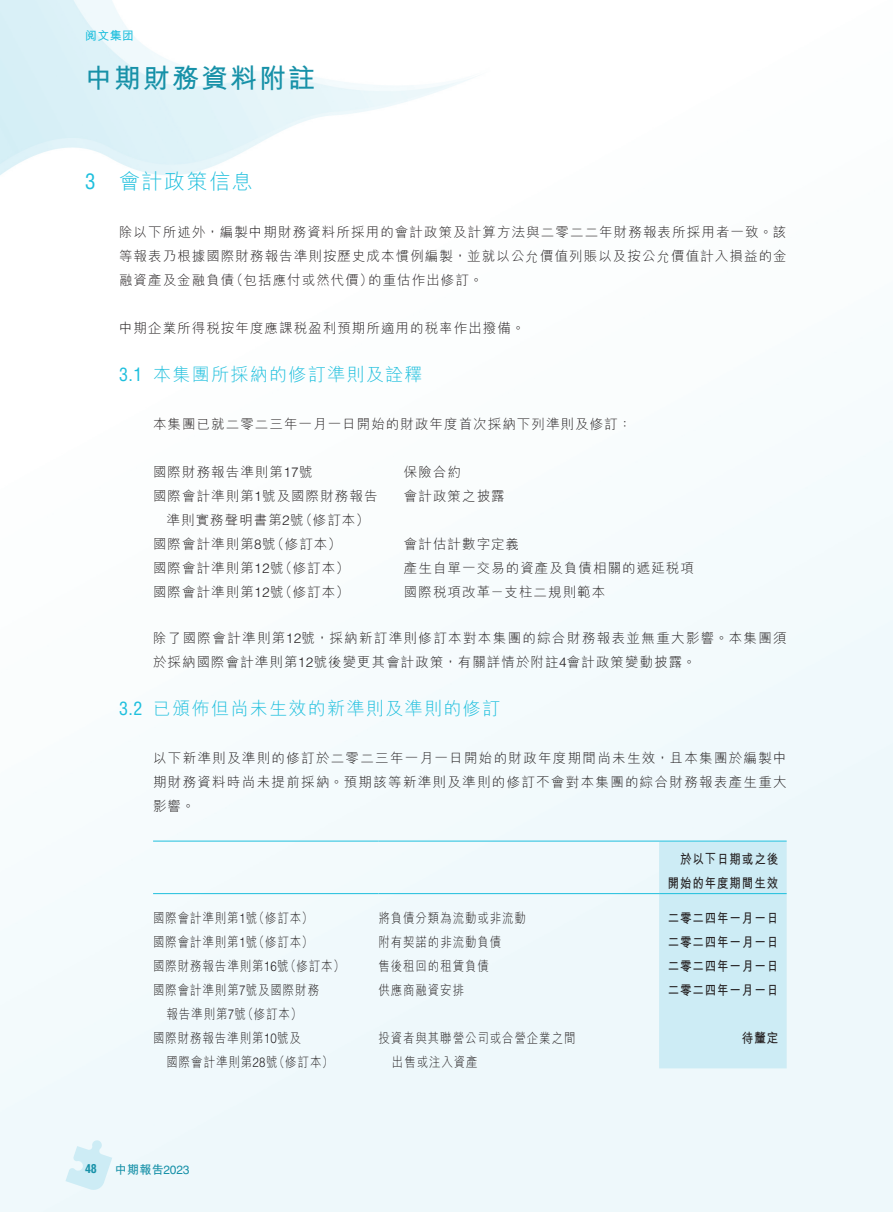
<style>
.page{position:relative;width:893px;height:1212px;background:#fff}
.page>*{position:absolute;margin:0;border:0;box-sizing:border-box;transform-origin:0 0}
.t1{font:700 27px "M Hei HK";letter-spacing:.075em;color:#1791a8}
.t2{font:300 21px "M Hei HK";letter-spacing:.075em;color:#1ebfdd}
.t3{font:300 18px "M Hei HK";letter-spacing:.075em;color:#1ebfdd}
.t4{font:300 13.5px/24px "M Hei HK";letter-spacing:.08em;color:#231f20;text-align:justify}
.t5{font:300 13.5px/24px "M Hei HK";letter-spacing:.08em;color:#231f20;scale:.85 1}
.t6{font:300 13.5px/24px "M Hei HK";letter-spacing:.1em;color:#231f20}
.t7{font:700 13.5px/24px "M Hei HK";letter-spacing:.08em;color:#231f20;text-align:right;scale:.85 1}
.t8{font:700 12px "M Hei HK";color:#1791a8}
.t9{font:700 12px "M Hei HKS";color:#1ebfdd}
.t10{font:700 condensed 12px "Helvetica LT Std";color:#1791a8}
.s1{font-family:"Helvetica LT Std";font-weight:400;font-stretch:condensed}
.s2{font-family:"Helvetica LT Std"}
.s3{font-family:"Helvetica LT Std";font-weight:400}
</style>
<div class="page">
<svg style="left:65px;top:1139px;width:47px;height:52px"></svg>
<div style="left:659px;top:842px;width:128px;height:226px;background:#cdecf5"></div>
<hr style="left:153px;top:841px;width:225px;height:1px;background:#1ebfdd">
<hr style="left:378px;top:841px;width:281px;height:1px;background:#1ebfdd">
<hr style="left:659px;top:841px;width:128px;height:1px;background:#1ebfdd">
<hr style="left:153px;top:893px;width:225px;height:1px;background:#1ebfdd">
<hr style="left:378px;top:893px;width:281px;height:1px;background:#1ebfdd">
<hr style="left:659px;top:893px;width:128px;height:1px;background:#1ebfdd">
<p class="t9" style="left:85px;top:27px;width:51px">閱文集團</p>
<h1 class="t1" style="left:85px;top:59px;width:232px">中期財務資料附註</h1>
<h2 class="t2" style="left:85px;top:170px;width:169px"><span class="s1">3</span> 會計政策信息</h2>
<p class="t4" style="left:119px;top:220px;width:669px">除以下所述外，編製中期財務資料所採用的會計政策及計算方法與二零二二年財務報表所採用者一致。該等報表乃根據國際財務報告準則按歷史成本慣例編製，並就以公允價值列賬以及按公允價值計入損益的金融資產及金融負債（包括應付或然代價）的重估作出修訂。</p>
<p class="t4" style="left:119px;top:316px;width:407px">中期企業所得稅按年度應課稅盈利預期所適用的稅率作出撥備。</p>
<h3 class="t3" style="left:119px;top:365px;width:305px"><span class="s1">3.1</span> 本集團所採納的修訂準則及詮釋</h3>
<p class="t4" style="left:153px;top:412px;width:480px">本集團已就二零二三年一月一日開始的財政年度首次採納下列準則及修訂：</p>
<p class="t4" style="left:153px;top:460px;width:161px">國際財務報告準則第<span class="s2">17</span>號</p>
<p class="t4" style="left:404px;top:460px;width:59px">保險合約</p>
<p class="t4" style="left:153px;top:484px;width:226px;text-align:center">國際會計準則第<span class="s2">1</span>號及國際財務報告準則實務聲明書第<span class="s2">2</span>號（修訂本）</p>
<p class="t4" style="left:404px;top:484px;width:102px">會計政策之披露</p>
<p class="t4" style="left:153px;top:532px;width:190px">國際會計準則第<span class="s2">8</span>號（修訂本）</p>
<p class="t4" style="left:404px;top:532px;width:117px">會計估計數字定義</p>
<p class="t4" style="left:153px;top:556px;width:198px">國際會計準則第<span class="s2">12</span>號（修訂本）</p>
<p class="t4" style="left:404px;top:556px;width:292px">產生自單一交易的資產及負債相關的遞延稅項</p>
<p class="t4" style="left:153px;top:580px;width:198px">國際會計準則第<span class="s2">12</span>號（修訂本）</p>
<p class="t4" style="left:404px;top:580px;width:203px">國際稅項改革－支柱二規則範本</p>
<p class="t6" style="left:153px;top:626px;width:635px">除了國際會計準則第<span class="s2">12</span>號，採納新訂準則修訂本對本集團的綜合財務報表並無重大影響。本集團須於採納國際會計準則第<span class="s2">12</span>號後變更其會計政策，有關詳情於附註<span class="s2">4</span>會計政策變動披露。</p>
<h3 class="t3" style="left:119px;top:699px;width:382px"><span class="s1">3.2</span> 已頒佈但尚未生效的新準則及準則的修訂</h3>
<p class="t4" style="left:153px;top:746px;width:635px">以下新準則及準則的修訂於二零二三年一月一日開始的財政年度期間尚未生效，且本集團於編製中期財務資料時尚未提前採納。預期該等新準則及準則的修訂不會對本集團的綜合財務報表產生重大影響。</p>
<p class="t7" style="left:668px;top:846px;width:131px">於以下日期或之後開始的年度期間生效</p>
<p class="t5" style="left:153px;top:905px;width:190px">國際會計準則第<span class="s2">1</span>號（修訂本）</p>
<p class="t5" style="left:378px;top:905px;width:175px">將負債分類為流動或非流動</p>
<p class="t7" style="left:668px;top:904px;width:131px">二零二四年一月一日</p>
<p class="t5" style="left:153px;top:929px;width:190px">國際會計準則第<span class="s2">1</span>號（修訂本）</p>
<p class="t5" style="left:378px;top:929px;width:146px">附有契諾的非流動負債</p>
<p class="t7" style="left:668px;top:928px;width:131px">二零二四年一月一日</p>
<p class="t5" style="left:153px;top:953px;width:227px">國際財務報告準則第<span class="s2">16</span>號（修訂本）</p>
<p class="t5" style="left:378px;top:953px;width:131px">售後租回的租賃負債</p>
<p class="t7" style="left:668px;top:952px;width:131px">二零二四年一月一日</p>
<p class="t5" style="left:153px;top:977px;width:197px;text-align:center">國際會計準則第<span class="s2">7</span>號及國際財務報告準則第<span class="s2">7</span>號（修訂本）</p>
<p class="t5" style="left:378px;top:977px;width:102px">供應商融資安排</p>
<p class="t7" style="left:668px;top:976px;width:131px">二零二四年一月一日</p>
<p class="t5" style="left:167px;top:1025px;width:198px;text-indent:-13px">國際財務報告準則第<span class="s2">10</span>號及<br>國際會計準則第<span class="s2">28</span>號（修訂本）</p>
<p class="t5" style="left:392px;top:1025px;width:217px;text-indent:-13px">投資者與其聯營公司或合營企業之間出售或注入資產</p>
<p class="t7" style="left:742px;top:1024px;width:44px">待釐定</p>
<p class="t10" style="left:85px;top:1161px;width:13px">48</p>
<p class="t8" style="left:115px;top:1161px;width:76px">中期報告<span class="s3">2023</span></p>
</div>
